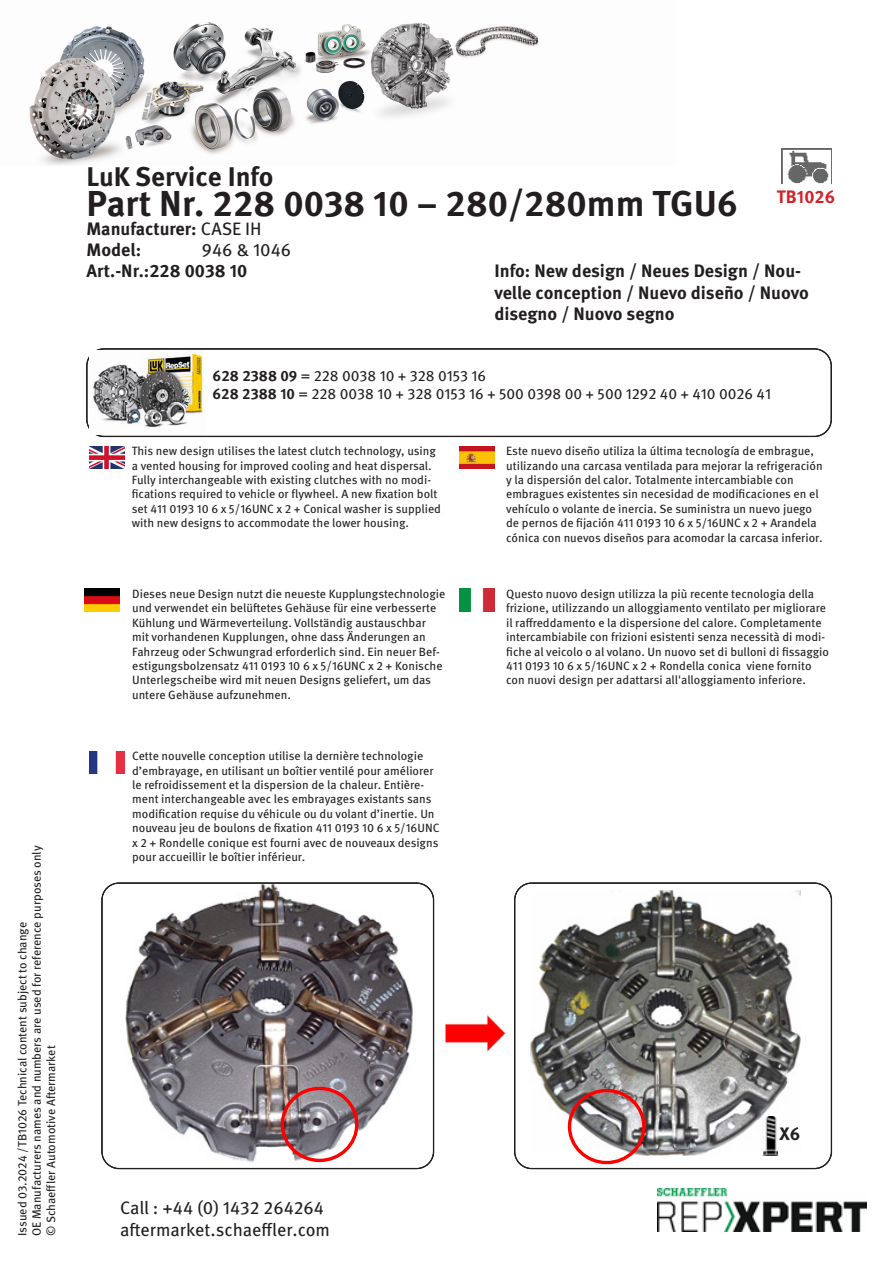
<style>
.page{position:relative;width:893px;height:1263px;background:#fff}
.page>*{position:absolute;margin:0;border:0;box-sizing:border-box;transform-origin:0 0}
.t1{font:700 36px "Meta OT";color:#231f20}
.t2{font:700 27px "Meta OT";color:#231f20}
.t3{font:700 18px/21.6px "Meta OT";color:#231f20}
.t4{font:18px "Meta OT";color:#231f20}
.t5{font:700 18px "Meta OT";color:#d1232a}
.t6{font:15px "Meta OT";color:#231f20}
.t7{font:12px/14.4px "Meta OT";color:#231f20}
.s1{font-weight:400}
.s2{font-weight:700}
</style>
<div class="page">
<img style="left:445px;top:1014px;width:61px;height:38px">
<img style="left:29px;top:22px;width:510px;height:144px">
<img style="left:781px;top:148px;width:50px;height:36px">
<img style="left:657px;top:1188px;width:210px;height:43px">
<div style="left:87px;top:349px;width:744px;height:87px;border:1px solid #231f20;border-radius:17px"></div>
<img style="left:89px;top:351px;width:116px;height:84px">
<img style="left:89px;top:446px;width:35px;height:23px">
<img style="left:84px;top:589px;width:35px;height:23px">
<img style="left:89px;top:751px;width:35px;height:23px">
<img style="left:459px;top:446px;width:35px;height:23px">
<img style="left:459px;top:589px;width:35px;height:23px">
<img style="left:125px;top:885px;width:288px;height:278px">
<img style="left:531px;top:891px;width:270px;height:264px">
<div style="left:568px;top:1089px;width:77px;height:75px;border:3px solid #f00;border-radius:50%"></div>
<div style="left:281px;top:1087px;width:77px;height:75px;border:3px solid #f00;border-radius:50%"></div>
<div style="left:102px;top:883px;width:331px;height:285px;border:1px solid #231f20;border-radius:17px"></div>
<div style="left:515px;top:883px;width:316px;height:285px;border:1px solid #231f20;border-radius:17px"></div>
<img style="left:762px;top:1116px;width:16px;height:39px">
<p class="t7" style="left:30px;top:1236px;width:392px;rotate:-90deg">OE Manufacturers names and numbers are used for reference purposes only</p>
<p class="t7" style="left:15px;top:1236px;width:316px;rotate:-90deg">Issued 03.2024 /TB1026 Technical content subject to change</p>
<p class="t7" style="left:44px;top:1236px;width:192px;rotate:-90deg">© Schaeffler Automotive Aftermarket</p>
<p class="t2" style="left:86px;top:160px;width:189px">LuK Service Info</p>
<p class="t1" style="left:86px;top:181px;width:653px">Part Nr. 228 0038 10 – 280/280mm TGU6</p>
<p class="t3" style="left:86px;top:218px;width:177px">Manufacturer: <span class="s1">CASE IH</span></p>
<p class="t3" style="left:86px;top:239px;width:56px">Model:</p>
<p class="t4" style="left:202px;top:239px;width:91px">946 &amp; 1046</p>
<p class="t3" style="left:86px;top:260px;width:162px">Art.-Nr.:228 0038 10</p>
<p class="t3" style="left:494px;top:260px;width:316px">Info: New design / Neues Design / Nou&shy;velle conception / Nuevo diseño / Nuovo disegno / Nuovo segno</p>
<p class="t5" style="left:777px;top:185px;width:60px">TB1026</p>
<p class="t6" style="left:213px;top:367px;width:275px"><span class="s2">628 2388 09</span> = 228 0038 10 + 328 0153 16</p>
<p class="t6" style="left:213px;top:385px;width:560px"><span class="s2">628 2388 10</span> = 228 0038 10 + 328 0153 16 + 500 0398 00 + 500 1292 40 + 410 0026 41</p>
<p class="t7" style="left:132px;top:444px;width:311px">This new design utilises the latest clutch technology, using a vented housing for improved cooling and heat dispersal.<br>Fully interchangeable with existing clutches with no modi&shy;fications required to vehicle or flywheel. A new fixation bolt set 411 0193 10 6 x 5/16UNC x 2 + Conical washer is supplied with new designs to accommodate the lower housing.</p>
<p class="t7" style="left:132px;top:587px;width:315px">Dieses neue Design nutzt die neueste Kupplungstechnologie und verwendet ein belüftetes Gehäuse für eine verbesserte Kühlung und Wärmeverteilung. Vollständig austauschbar mit vorhandenen Kupplungen, ohne dass Änderungen an Fahrzeug oder Schwungrad erforderlich sind. Ein neuer Bef&shy;estigungsbolzensatz 411 0193 10 6 x 5/16UNC x 2 + Konische Unterlegscheibe wird mit neuen Designs geliefert, um das untere Gehäuse aufzunehmen.</p>
<p class="t7" style="left:132px;top:749px;width:309px">Cette nouvelle conception utilise la dernière technologie d’embrayage, en utilisant un boîtier ventilé pour améliorer le refroidissement et la dispersion de la chaleur. Entière&shy;ment interchangeable avec les embrayages existants sans modification requise du véhicule ou du volant d’inertie. Un nouveau jeu de boulons de fixation 411 0193 10 6 x 5/16UNC x 2 + Rondelle conique est fourni avec de nouveaux designs pour accueillir le boîtier inférieur.</p>
<p class="t7" style="left:506px;top:444px;width:318px">Este nuevo diseño utiliza la última tecnología de embrague, utilizando una carcasa ventilada para mejorar la refrigeración y la dispersión del calor. Totalmente intercambiable con embragues existentes sin necesidad de modificaciones en el vehículo o volante de inercia. Se suministra un nuevo juego de pernos de fijación 411 0193 10 6 x 5/16UNC x 2 + Arandela cónica con nuevos diseños para acomodar la carcasa inferior.</p>
<p class="t7" style="left:506px;top:587px;width:324px">Questo nuovo design utilizza la più recente tecnologia della frizione, utilizzando un alloggiamento ventilato per migliorare il raffreddamento e la dispersione del calore. Completamente intercambiabile con frizioni esistenti senza necessità di modi&shy;fiche al veicolo o al volano. Un nuovo set di bulloni di fissaggio 411 0193 10 6 x 5/16UNC x 2 + Rondella conica viene fornito con nuovi design per adattarsi all'alloggiamento inferiore.</p>
<p class="t4" style="left:120px;top:1197px;width:206px">Call : +44 (0) 1432 264264</p>
<p class="t4" style="left:120px;top:1218px;width:212px">aftermarket.schaeffler.com</p>
<p class="t3" style="left:780px;top:1123px;width:22px">X6</p>
</div>
